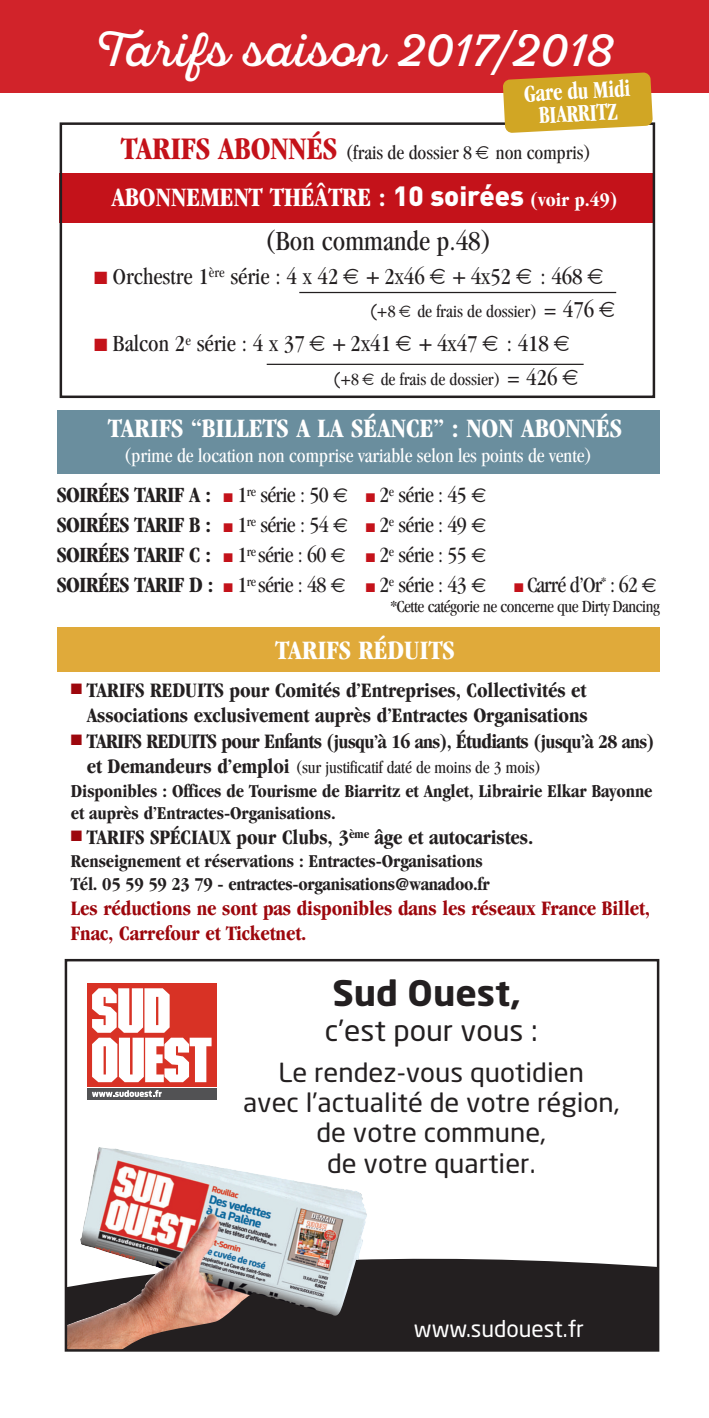
<style>
.page{position:relative;width:709px;height:1418px;background:#fff}
.page>*{position:absolute;margin:0;border:0;box-sizing:border-box;transform-origin:0 0}
.t1{font:45px "Sant Elia Script Regular Alt";letter-spacing:.02em;color:#fff}
.t2{font:700 34.75px "Neo Sans";color:#231f20;scale:1.05 1}
.t3{font:28.5px "Neo Sans";color:#231f20;scale:1.05 1}
.t4{font:condensed 28.25px "Garamond";color:#231f20}
.t5{font:700 condensed 27.5px "Garamond";color:#fff}
.t6{font:26px/30.2px "Neo Sans";color:#231f20;text-align:center;scale:1.05 1}
.t7{font:700 condensed 25px/22.5px "Garamond";color:#fff;text-align:center;scale:.85 1}
.t8{font:condensed 23.5px "Garamond";color:#231f20}
.t9{font:22.75px "Neo Sans";color:#fff}
.t10{font:condensed 22.5px/30px "Garamond";letter-spacing:-.025em;color:#231f20;text-align:justify}
.t11{font:700 condensed 21.25px/25.5px "Garamond";letter-spacing:-.005em;color:#231f20;text-align:right}
.t12{font:700 condensed 21.25px/25px "Garamond";letter-spacing:-.005em;color:#9d070d}
.t13{font:700 condensed 21.25px "Garamond";letter-spacing:-.03em;color:#231f20}
.t14{font:condensed 20px "Garamond";color:#fff}
.t15{font:condensed 20px "Garamond";color:#231f20}
.t16{font:700 condensed 18.75px/22.5px "Garamond";letter-spacing:-.005em;color:#231f20}
.t17{font:condensed 17.75px "Garamond";color:#231f20}
.t18{font:condensed 17.5px "Garamond";letter-spacing:-.005em;color:#231f20}
.t19{font:condensed 17.5px "Garamond";letter-spacing:-.025em;color:#231f20}
.s1{font-weight:700;font-size:32.5px;color:#c4121a}
.s2{font-family:"DIN";font-weight:900;font-stretch:normal}
.s3{font-size:20px}
.s4{color:#c4121a}
.s5{font-family:"Avant Garde";font-stretch:normal}
.s6{font-size:23.5px}
.s7{font-weight:700}
.s8{font-family:"Euro Sans";font-stretch:normal;font-size:20px}
.s9{color:#9d070d}
.s10{font-weight:700;font-size:21.25px}
</style>
<div class="page">
<div style="left:60px;top:174px;width:595px;height:49px;background:#c4121a"></div>
<div style="left:60px;top:122px;width:595px;height:276px;border:2px solid #231f20"></div>
<hr style="left:299px;top:292px;width:317px;height:1px;background:#231f20">
<hr style="left:267px;top:364px;width:316px;height:1px;background:#231f20">
<div style="left:57px;top:627px;width:602px;height:44px;background:#e0aa3a"></div>
<div style="left:0;top:0;width:709px;height:92px;background:#d1232a"></div>
<svg style="left:503px;top:72px;width:150px;height:61px;background:#d3a233"></svg>
<div style="left:57px;top:410px;width:602px;height:63px;background:#6a8e9e"></div>
<div style="left:371px;top:1258px;width:285px;height:90px;background:#231f20"></div>
<img style="left:68px;top:1147px;width:299px;height:201px">
<svg style="left:87px;top:983px;width:130px;height:117px"></svg>
<div style="left:87px;top:983px;width:129px;height:103px;background:#d83225"></div>
<div style="left:87px;top:1088px;width:129px;height:11px;background:#525254"></div>
<svg style="left:92px;top:1090px;width:70px;height:6px"></svg>
<svg style="left:92px;top:988px;width:119px;height:94px"></svg>
<svg style="left:87px;top:1259px;width:284px;height:89px;background:#7f6d68"></svg>
<div style="left:65px;top:958px;width:594px;height:393px;border:2px solid #231f20"></div>
<h1 class="t1" style="left:94px;top:32px;width:521px">Tarifs saison 2017/2018</h1>
<h3 class="t7" style="left:523px;top:84px;width:126px;rotate:-3deg">Gare du Midi<br>BIARRITZ</h3>
<p class="t15" style="left:121px;top:145px;width:472px"><span class="s1">TARIFS ABONNÉS</span> (frais de dossier 8 non compris)</p>
<h3 class="t5" style="left:111px;top:187px;width:507px">ABONNEMENT THÉÂTRE : <span class="s2">10 soirées</span> <span class="s3">(voir p.49)</span></h3>
<h3 class="t4" style="left:265px;top:230px;width:228px">(Bon commande p.48)</h3>
<p class="t8" style="left:94px;top:267px;width:490px"><span class="s4">■</span> Orchestre 1<sup>ère</sup> série : 4 x 42 <span class="s5">+</span> 2x46 <span class="s5">+</span> 4x52 : 468</p>
<p class="t17" style="left:370px;top:304px;width:225px"><span class="s5">(+</span>8 de frais de dossier) <span class="s6">= 476</span></p>
<p class="t8" style="left:94px;top:334px;width:456px"><span class="s4">■</span> Balcon 2<sup>e</sup> série : 4 x 37 <span class="s5">+</span> 2x41 <span class="s5">+</span> 4x47 : 418</p>
<p class="t17" style="left:334px;top:372px;width:225px"><span class="s5">(+</span>8 de frais de dossier) <span class="s6">= 426</span></p>
<h3 class="t5" style="left:108px;top:417px;width:515px">TARIFS “BILLETS A LA SÉANCE” : NON ABONNÉS</h3>
<p class="t14" style="left:124px;top:447px;width:470px">(prime de location non comprise variable selon les points de vente)</p>
<p class="t10" style="left:57px;top:482px;width:431px"><span class="s7">SOIRÉES TARIF A :</span> <span class="s4">■</span> 1<sup>re</sup> série : 50 <span class="s8">€</span> <span class="s4">■</span> 2<sup>e</sup> série : 45 <span class="s8">€ </span><span class="s7">SOIRÉES TARIF B :</span> <span class="s4">■</span> 1<sup>re</sup> série : 54 <span class="s8">€</span> <span class="s4">■</span> 2<sup>e</sup> série : 49 <span class="s8">€ </span><span class="s7">SOIRÉES TARIF C :</span> <span class="s4">■</span> 1<sup>re</sup> série : 60 <span class="s8">€</span> <span class="s4">■</span> 2<sup>e</sup> série : 55 <span class="s8">€ </span><span class="s7">SOIRÉES TARIF D :</span> <span class="s4">■</span> 1<sup>re</sup> série : 48 <span class="s8">€</span> <span class="s4">■</span> 2<sup>e</sup> série : 43 <span class="s8">€</span></p>
<p class="t10" style="left:514px;top:572px;width:144px"><span class="s4">■</span> Carré d’Or<sup>*</sup> : 62 <span class="s8">€</span></p>
<p class="t19" style="left:390px;top:599px;width:271px">*Cette catégorie ne concerne que Dirty Dancing</p>
<h3 class="t5" style="left:275px;top:640px;width:181px">TARIFS RÉDUITS</h3>
<p class="t11" style="left:71px;top:679px;width:518px"><span class="s9">■</span> TARIFS REDUITS pour Comités d’Entreprises, Collectivités et<br>Associations exclusivement auprès d’Entractes Organisations</p>
<p class="t13" style="left:71px;top:732px;width:585px"><span class="s9">■</span> TARIFS REDUITS pour Enfants <span class="s3">(jusqu’à 16 ans),</span> Étudiants <span class="s3">(jusqu’à 28 ans)</span></p>
<p class="t18" style="left:87px;top:760px;width:456px"><span class="s10">et Demandeurs d’emploi</span> (sur justificatif daté de moins de 3 mois)</p>
<p class="t16" style="left:71px;top:781px;width:583px">Disponibles : Offices de Tourisme de Biarritz et Anglet, Librairie Elkar Bayonne et auprès d’Entractes-Organisations.</p>
<p class="t11" style="left:71px;top:826px;width:464px"><span class="s9">■</span> TARIFS SPÉCIAUX pour Clubs, 3<sup>ème</sup> âge et autocaristes.</p>
<p class="t16" style="left:71px;top:851px;width:420px">Renseignement et réservations : Entractes-Organisations<br>Tél. 05 59 59 23 79 - entractes-organisations@wanadoo.fr</p>
<p class="t12" style="left:71px;top:897px;width:581px">Les réductions ne sont pas disponibles dans les réseaux France Billet,<br>Fnac, Carrefour et Ticketnet.</p>
<h2 class="t2" style="left:332px;top:973px;width:181px">Sud Ouest,</h2>
<h3 class="t3" style="left:325px;top:1019px;width:204px">c’est pour vous :</h3>
<h3 class="t6" style="left:243px;top:1059px;width:360px">Le rendez-vous quotidien<br>avec l’actualité de votre région, de votre commune,<br>de votre quartier.</h3>
<p class="t9" style="left:414px;top:1320px;width:172px">www.sudouest.fr</p>
</div>
